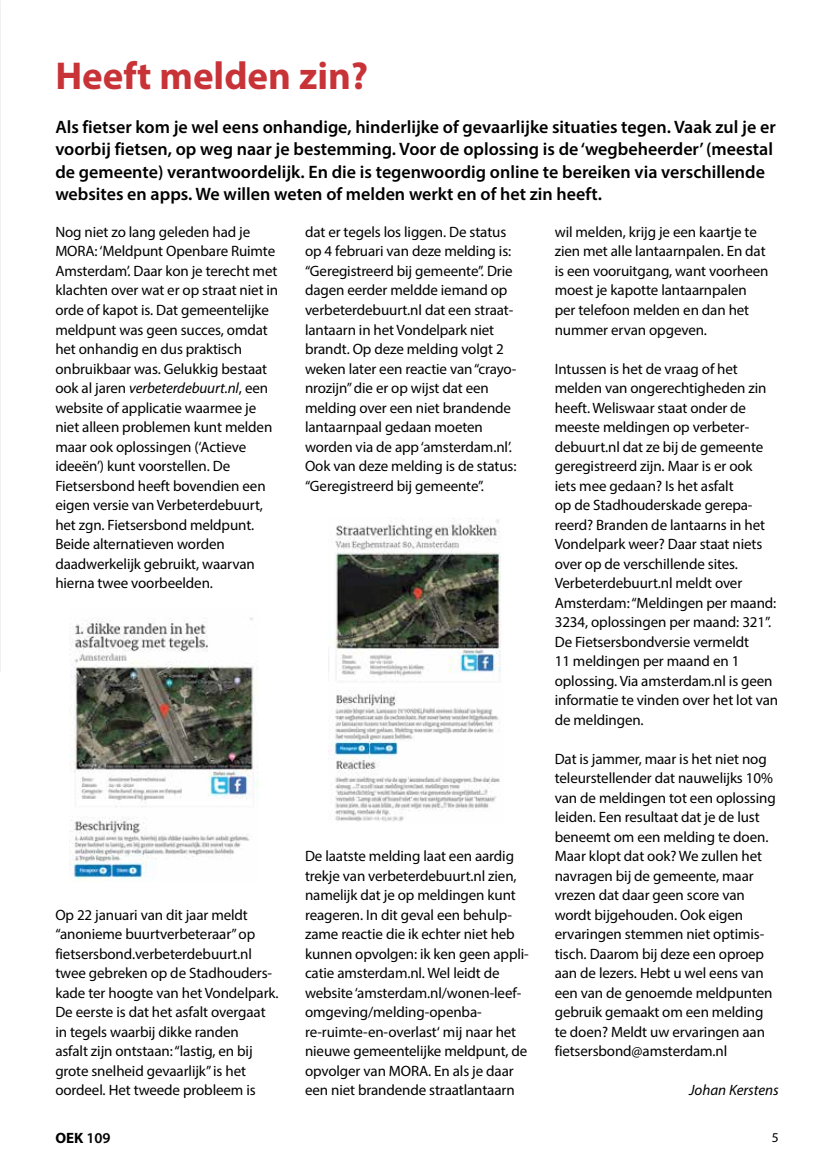
<style>
.page{position:relative;width:830px;height:1170px;background:#fff}
.page>*{position:absolute;margin:0;border:0;box-sizing:border-box;transform-origin:0 0}
.t1{font:700 39px "Myriad Pro";color:#c83338}
.t2{font:600 18px/22.5px "Myriad Pro";color:#000}
.t3{font:15px/19.5px "Myriad Pro";letter-spacing:-.01em;color:#000}
.t4{font:italic 15px "Myriad Pro";color:#000}
.t5{font:700 15px "Myriad Pro";color:#000}
.t6{font:13.5px "Myriad Pro";color:#000}
.s1{font-style:italic}
.s2{font-weight:600}
</style>
<div class="page">
<img style="left:328px;top:518px;width:173px;height:304px">
<img style="left:70px;top:617px;width:188px;height:264px">
<h1 class="t1" style="left:55px;top:50px;width:314px">Heeft melden zin?</h1>
<p class="t2" style="left:55px;top:115px;width:721px">Als fietser kom je wel eens onhandige, hinderlijke of gevaarlijke situaties tegen. Vaak zul je er voorbij fietsen, op weg naar je bestemming. Voor de oplossing is de ‘wegbeheerder’ (meestal de gemeente) verantwoordelijk. En die is tegenwoordig online te bereiken via verschillende websites en apps. We willen weten of melden werkt en of het zin heeft.</p>
<p class="t3" style="left:55px;top:222px;width:224px">Nog niet zo lang geleden had je<br>MORA: ‘Meldpunt Openbare Ruimte<br>Amsterdam’. Daar kon je terecht met klachten over wat er op straat niet in orde of kapot is. Dat gemeentelijke meldpunt was geen succes, omdat het onhandig en dus praktisch onbruikbaar was. Gelukkig bestaat ook al jaren <span class="s1">verbeterdebuurt.nl</span>, een website of applicatie waarmee je niet alleen problemen kunt melden maar ook oplossingen (‘Actieve ideeën’) kunt voorstellen. De<br>Fietsersbond heeft bovendien een eigen versie van Verbeterdebuurt, het zgn. Fietsersbond meldpunt.<br>Beide alternatieven worden daadwerkelijk gebruikt, waarvan hierna twee voorbeelden.</p>
<p class="t3" style="left:55px;top:904px;width:225px">Op 22 januari van dit jaar meldt “anonieme buurtverbeteraar” op fietsersbond.verbeterdebuurt.nl twee gebreken op de Stadhouders&shy;kade ter hoogte van het Vondelpark.<br>De eerste is dat het asfalt overgaat in tegels waarbij dikke randen<br>asfalt zijn ontstaan: “lastig, en bij grote snelheid gevaarlijk” is het oordeel. Het tweede probleem is</p>
<p class="t3" style="left:305px;top:222px;width:213px">dat er tegels los liggen. De status op 4 februari van deze melding is: “Geregistreerd bij gemeente”. Drie dagen eerder meldde iemand op verbeterdebuurt.nl dat een straat&shy;lantaarn in het Vondelpark niet brandt. Op deze melding volgt 2 weken later een reactie van “crayo&shy;nrozijn” die er op wijst dat een melding over een niet brandende lantaarnpaal gedaan moeten worden via de app ‘amsterdam.nl’.<br>Ook van deze melding is de status: “Geregistreerd bij gemeente”.</p>
<p class="t3" style="left:305px;top:846px;width:225px">De laatste melding laat een aardig trekje van verbeterdebuurt.nl zien, namelijk dat je op meldingen kunt reageren. In dit geval een behulp&shy;zame reactie die ik echter niet heb kunnen opvolgen: ik ken geen appli&shy;catie amsterdam.nl. Wel leidt de website ‘amsterdam.nl/wonen-leef&shy;omgeving/melding-openba&shy;re-ruimte-en-overlast‘ mij naar het nieuwe gemeentelijke meldpunt, de opvolger van MORA. En als je daar een niet brandende straatlantaarn</p>
<p class="t3" style="left:554px;top:222px;width:215px">wil melden, krijg je een kaartje te zien met alle lantaarnpalen. En dat is een vooruitgang, want voorheen moest je kapotte lantaarnpalen per telefoon melden en dan het nummer ervan opgeven.</p>
<p class="t3" style="left:554px;top:358px;width:225px">Intussen is het de vraag of het melden van ongerechtigheden zin heeft. Weliswaar staat onder de meeste meldingen op verbeter&shy;debuurt.nl dat ze bij de gemeente geregistreerd zijn. Maar is er ook<br>iets mee gedaan? Is het asfalt<br>op de Stadhouderskade gerepa&shy;reerd? Branden de lantaarns in het<br>Vondelpark weer? Daar staat niets over op de verschillende sites.<br>Verbeterdebuurt.nl meldt over<br>Amsterdam: “Meldingen per maand:<br>3234, oplossingen per maand: 321”.<br>De Fietsersbondversie vermeldt<br>11 meldingen per maand en 1 oplossing. Via amsterdam.nl is geen informatie te vinden over het lot van de meldingen.</p>
<p class="t3" style="left:554px;top:748px;width:222px">Dat is jammer, maar is het niet nog teleurstellender dat nauwelijks 10% van de meldingen tot een oplossing leiden. Een resultaat dat je de lust beneemt om een melding te doen.<br>Maar klopt dat ook? We zullen het navragen bij de gemeente, maar vrezen dat daar geen score van wordt bijgehouden. Ook eigen ervaringen stemmen niet optimis&shy;tisch. Daarom bij deze een oproep aan de lezers. Hebt u wel eens van een van de genoemde meldpunten gebruik gemaakt om een melding te doen? Meldt uw ervaringen aan fietsersbond@amsterdam.nl</p>
<p class="t4" style="left:688px;top:1080px;width:91px">Johan Kerstens</p>
<p class="t5" style="left:55px;top:1127px;width:57px">OEK <span class="s2">109</span></p>
<p class="t6" style="left:771px;top:1128px;width:8px">5</p>
</div>
